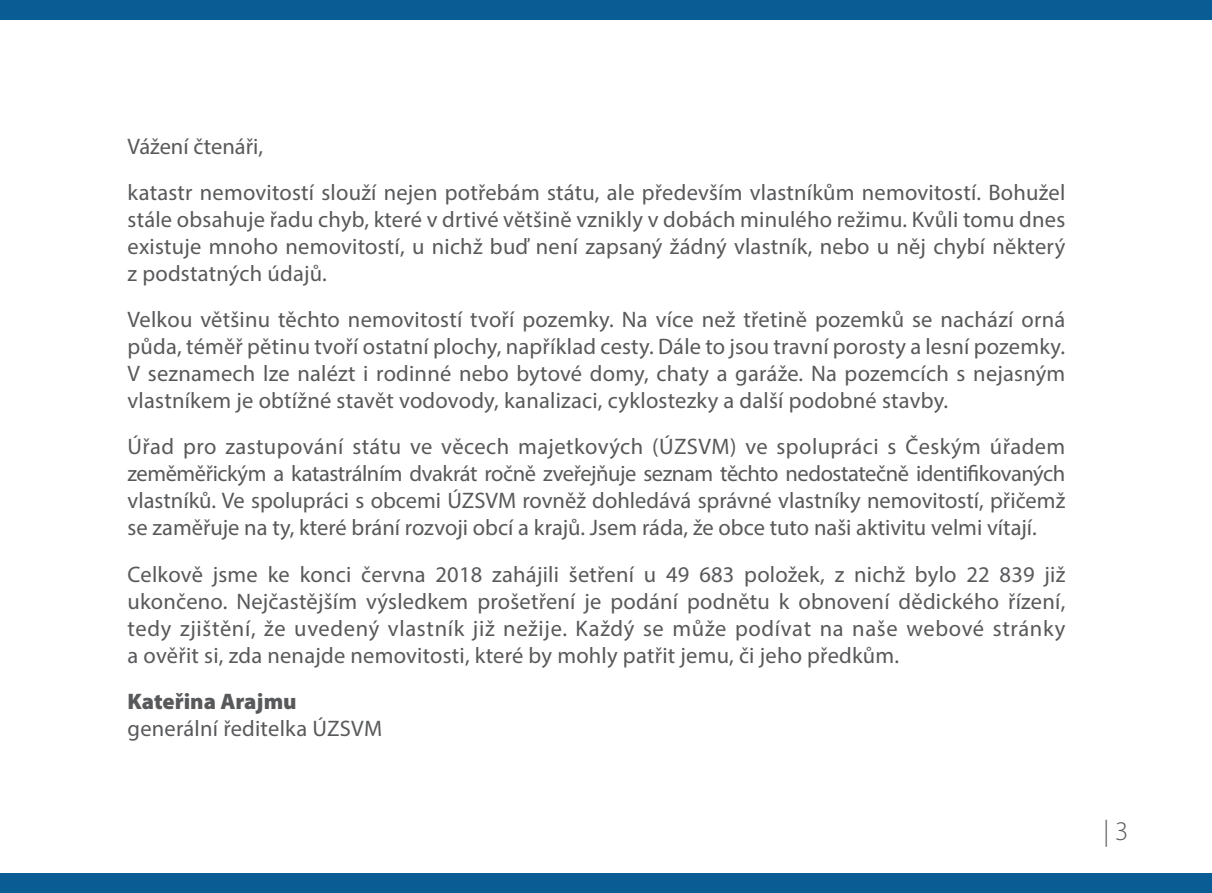
<style>
.page{position:relative;width:1212px;height:893px;background:#fff}
.page>*{position:absolute;margin:0;border:0;box-sizing:border-box;transform-origin:0 0}
.t1{font:300 27px "Myriad Pro";color:#58595b}
.t2{font:22.5px/27px "Myriad Pro";letter-spacing:.01em;color:#58595b;text-align:justify}
.t3{font:900 22.5px "Myriad Pro";color:#58595b}
</style>
<div class="page">
<div style="left:0;top:874px;width:1212px;height:19px;background:#095c94"></div>
<div style="left:0;top:0;width:1212px;height:19px;background:#095c94"></div>
<p class="t2" style="left:128px;top:123px;width:939px;line-height:46.1px">Vážení čtenáři,<br>katastr nemovitostí slouží nejen potřebám státu, ale především vlastníkům nemovitostí. Bohužel</p>
<p class="t2" style="left:128px;top:206px;width:939px">stále obsahuje řadu chyb, které v drtivé většině vznikly v dobách minulého režimu. Kvůli tomu dnes existuje mnoho nemovitostí, u nichž buď není zapsaný žádný vlastník, nebo u něj chybí některý z podstatných údajů.</p>
<p class="t2" style="left:128px;top:306px;width:939px">Velkou většinu těchto nemovitostí tvoří pozemky. Na více než třetině pozemků se nachází orná půda, téměř pětinu tvoří ostatní plochy, například cesty. Dále to jsou travní porosty a lesní pozemky.<br>V seznamech lze nalézt i rodinné nebo bytové domy, chaty a garáže. Na pozemcích s nejasným vlastníkem je obtížné stavět vodovody, kanalizaci, cyklostezky a další podobné stavby.</p>
<p class="t2" style="left:128px;top:433px;width:939px">Úřad pro zastupování státu ve věcech majetkových (ÚZSVM) ve spolupráci s Českým úřadem zeměměřickým a katastrálním dvakrát ročně zveřejňuje seznam těchto nedostatečně identifikovaných vlastníků. Ve spolupráci s obcemi ÚZSVM rovněž dohledává správné vlastníky nemovitostí, přičemž se zaměřuje na ty, které brání rozvoji obcí a krajů. Jsem ráda, že obce tuto naši aktivitu velmi vítají.</p>
<p class="t2" style="left:128px;top:560px;width:939px">Celkově jsme ke konci června 2018 zahájili šetření u 49 683 položek, z nichž bylo 22 839 již ukončeno. Nejčastějším výsledkem prošetření je podání podnětu k obnovení dědického řízení, tedy zjištění, že uvedený vlastník již nežije. Každý se může podívat na naše webové stránky a ověřit si, zda nenajde nemovitosti, které by mohly patřit jemu, či jeho předkům.</p>
<p class="t3" style="left:128px;top:686px;width:171px">Kateřina Arajmu</p>
<p class="t2" style="left:128px;top:714px;width:256px">generální ředitelka ÚZSVM</p>
<p class="t1" style="left:1103px;top:815px;width:26px">| 3</p>
</div>
